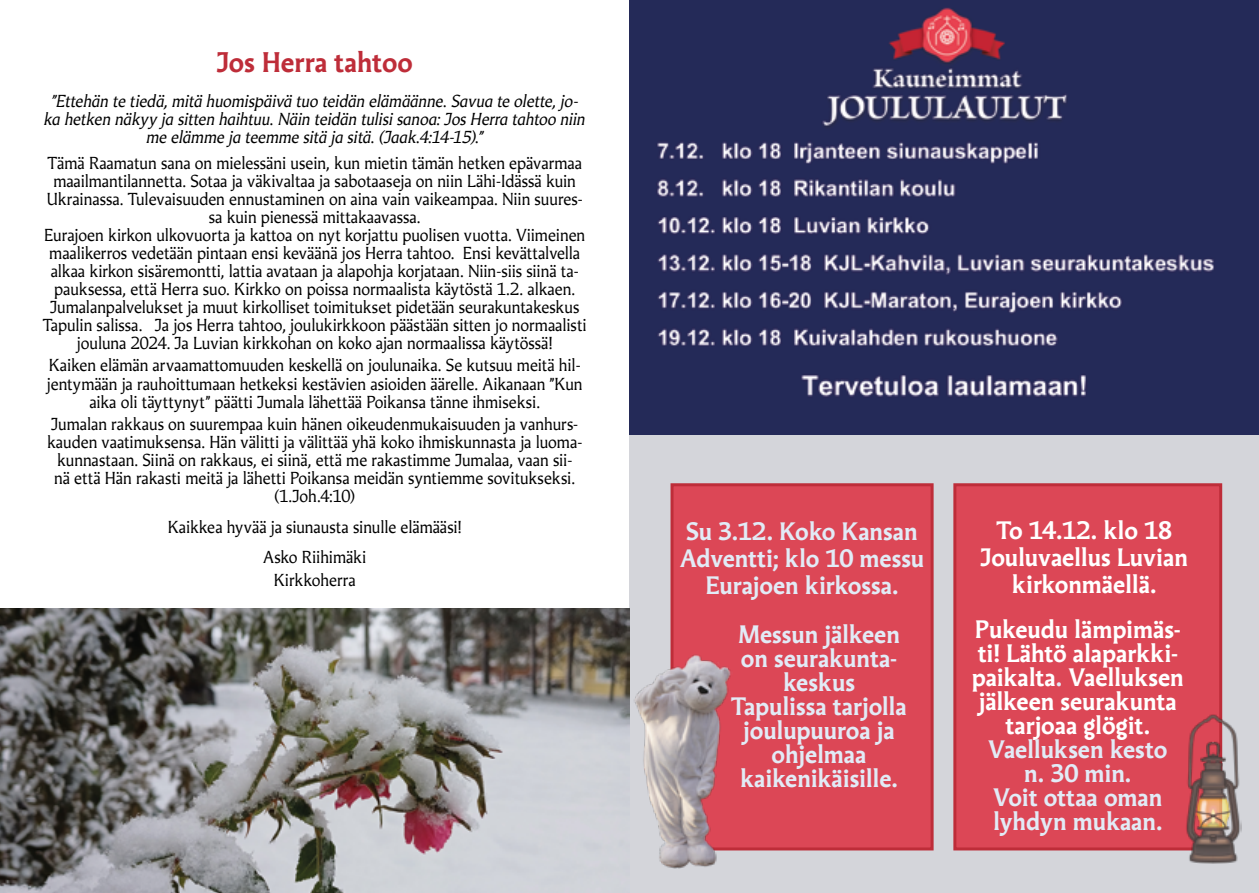
<style>
.page{position:relative;width:1259px;height:893px;background:#fff}
.page>*{position:absolute;margin:0;border:0;box-sizing:border-box;transform-origin:0 0}
.t1{font:700 27px "Martti Display";color:#be2d39}
.t2{font:700 24px/24px "Martti";letter-spacing:-.005em;color:#e2ebf6;text-align:center}
.t3{font:700 24px/24px "Martti";letter-spacing:-.005em;color:#fff;text-align:center}
.t4{font:16.5px/18px "Martti";letter-spacing:-.005em;color:#000;text-align:center}
.t5{font:italic 16.5px/18px "Martti";letter-spacing:-.01em;color:#000;text-align:center}
.s1{color:#e2ebf6}
</style>
<div class="page">
<div style="left:629px;top:435px;width:630px;height:458px;background:#d4d5da"></div>
<img style="left:0;top:608px;width:629px;height:285px">
<img style="left:629px;top:0;width:630px;height:434px">
<div style="left:672px;top:485px;width:260px;height:364px;background:#dc4756"></div>
<div style="left:670px;top:483px;width:263px;height:367px;border:3px solid #be2d39"></div>
<div style="left:953px;top:483px;width:269px;height:367px;background:#dc4756;border:3px solid #be2d39"></div>
<img style="left:634px;top:651px;width:98px;height:217px">
<img style="left:1184px;top:712px;width:58px;height:151px">
<h1 class="t1" style="left:217px;top:47px;width:197px">Jos Herra tahtoo</h1>
<p class="t5" style="left:44px;top:92px;width:543px">”Ettehän te tiedä, mitä huomispäivä tuo teidän elämäänne. Savua te olette, jo&shy;ka hetken näkyy ja sitten haihtuu. Näin teidän tulisi sanoa: Jos Herra tahtoo niin me elämme ja teemme sitä ja sitä. (Jaak.4:14-15).”</p>
<p class="t4" style="left:43px;top:154px;width:545px">Tämä Raamatun sana on mielessäni usein, kun mietin tämän hetken epävarmaa maailmantilannetta. Sotaa ja väkivaltaa ja sabotaaseja on niin Lähi-Idässä kuin Ukrainassa. Tulevaisuuden ennustaminen on aina vain vaikeampaa. Niin suures&shy;sa kuin pienessä mittakaavassa.<br>Eurajoen kirkon ulkovuorta ja kattoa on nyt korjattu puolisen vuotta. Viimeinen maalikerros vedetään pintaan ensi keväänä jos Herra tahtoo. Ensi kevättalvella alkaa kirkon sisäremontti, lattia avataan ja alapohja korjataan. Niin-siis siinä ta&shy;pauksessa, että Herra suo. Kirkko on poissa normaalista käytöstä 1.2. alkaen.<br>Jumalanpalvelukset ja muut kirkolliset toimitukset pidetään seurakuntakeskus Tapulin salissa. Ja jos Herra tahtoo, joulukirkkoon päästään sitten jo normaalisti jouluna 2024. Ja Luvian kirkkohan on koko ajan normaalissa käytössä!</p>
<p class="t4" style="left:47px;top:357px;width:537px">Kaiken elämän arvaamattomuuden keskellä on joulunaika. Se kutsuu meitä hil&shy;jentymään ja rauhoittumaan hetkeksi kestävien asioiden äärelle. Aikanaan ”Kun aika oli täyttynyt” päätti Jumala lähettää Poikansa tänne ihmiseksi.</p>
<p class="t4" style="left:47px;top:415px;width:537px">Jumalan rakkaus on suurempaa kuin hänen oikeudenmukaisuuden ja vanhurs&shy;kauden vaatimuksensa. Hän välitti ja välittää yhä koko ihmiskunnasta ja luoma&shy;kunnastaan. Siinä on rakkaus, ei siinä, että me rakastimme Jumalaa, vaan sii&shy;nä että Hän rakasti meitä ja lähetti Poikansa meidän syntiemme sovitukseksi. (1.Joh.4:10)</p>
<p class="t4" style="left:168px;top:511px;width:295px;line-height:30.8px">Kaikkea hyvää ja siunausta sinulle elämääsi!<br>Asko Riihimäki</p>
<p class="t4" style="left:274px;top:571px;width:84px">Kirkkoherra</p>
<h2 class="t2" style="left:680px;top:517px;width:246px;line-height:27px">Su 3.12. Koko Kansan<br>Adventti; klo 10 messu<br>Eurajoen kirkossa.</h2>
<h2 class="t2" style="left:731px;top:622px;width:177px">Messun jälkeen on seurakunta&shy;keskus<br>Tapulissa tarjolla joulupuuroa ja ohjelmaa kaikenikäisille.</h2>
<h2 class="t3" style="left:980px;top:516px;width:209px;line-height:27px">To 14.12. klo 18<br>Jouluvaellus Luvian kirkonmäellä.</h2>
<h2 class="t3" style="left:971px;top:617px;width:214px">Pukeudu lämpimäs&shy;ti! Lähtö alaparkki&shy;paikalta<span class="s1">.</span> Vaelluksen jälkeen seurakunta tarjoaa glögit.</h2>
<h2 class="t2" style="left:988px;top:737px;width:181px">Vaelluksen kesto n. 30 min.<br>Voit ottaa oman lyhdyn mukaan.</h2>
</div>
